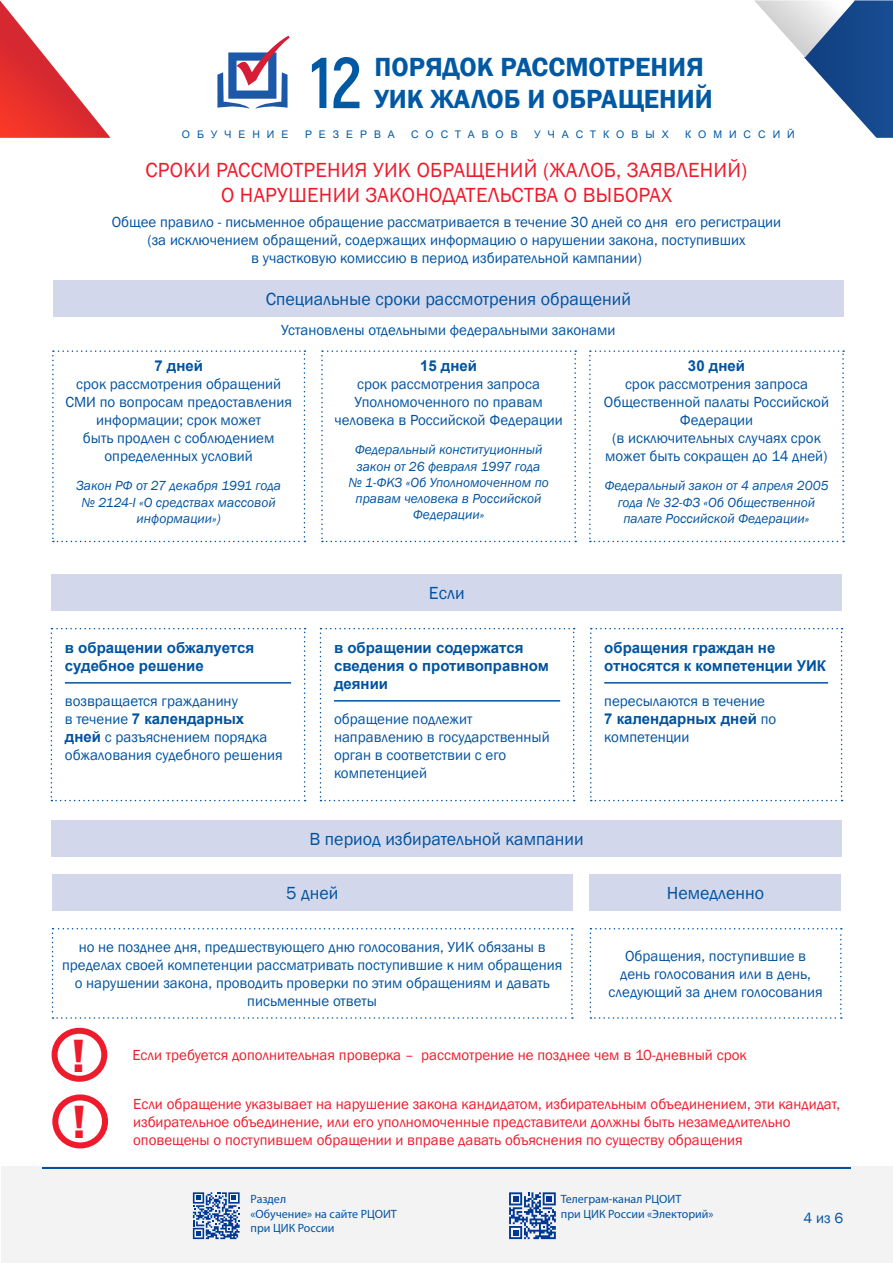
<style>
.page{position:relative;width:893px;height:1263px;background:#fff}
.page>*{position:absolute;margin:0;border:0;box-sizing:border-box;transform-origin:0 0}
.t1{font:700 72px "Akrobat";color:#0159a3}
.t2{font:600 48px "Franklin Gothic";color:#ee1b2c}
.t3{font:600 27px/32.4px "Franklin Gothic";color:#0159a3}
.ТЕМА{font:21px/25.2px "Franklin Gothic";letter-spacing:.01em;color:#ee1b2c;text-align:center}
.текст_по_центру{font:18px "Franklin Gothic";color:#0153a0}
.текст__копия__по_цен{font:15px/18px "Franklin Gothic";color:#0153a0;text-align:center}
.текст_мин{font:15px/18px "Franklin Gothic";color:#ee1b2c}
.текст_по_центру_малы{font:15px/18px "Franklin Gothic";color:#0153a0;text-align:center}
.пояснение{font:15px/18px "Franklin Gothic";color:#0153a0}
.заголовок{font:700 15px/18px "Arial";color:#0153a0}
.текст__копия__по_цен-2{font:700 15px "Arial";color:#0153a0}
.закон{font:italic 13.5px/16.2px "Franklin Gothic";color:#0153a0;text-align:center}
.t4{font:12px/14.4px "Myriad Pro";color:#0153a0}
.t5{font:10.5px "Arial";letter-spacing:.665em;color:#0159a3}
.t6{font:10.5px "Arial";letter-spacing:.645em;color:#0159a3}
.s1{font-family:"Arial";font-weight:700}
</style>
<div class="page">
<svg style="left:0;top:0;width:111px;height:138px"></svg>
<svg style="left:754px;top:0;width:139px;height:138px"></svg>
<svg style="left:217px;top:36px;width:73px;height:73px"></svg>
<div style="left:2px;top:1167px;width:891px;height:96px;background:#f3f3f4"></div>
<hr style="left:42px;top:1167px;width:809px;height:1px;background:#0153a0">
<svg style="left:193px;top:1192px;width:47px;height:47px"></svg>
<svg style="left:509px;top:1192px;width:47px;height:47px"></svg>
<div style="left:52px;top:1028px;width:55px;height:54px;border:6px solid #ee1b2c;border-radius:50%"></div>
<div style="left:51px;top:821px;width:791px;height:36px;background:#d2d7eb"></div>
<div style="left:52px;top:1094px;width:56px;height:54px;border:6px solid #ee1b2c;border-radius:50%"></div>
<svg style="left:52px;top:928px;width:521px;height:91px"></svg>
<svg style="left:590px;top:928px;width:252px;height:91px"></svg>
<div style="left:52px;top:875px;width:521px;height:36px;background:#d2d7eb"></div>
<div style="left:590px;top:875px;width:251px;height:36px;background:#d2d7eb"></div>
<div style="left:53px;top:281px;width:791px;height:36px;background:#d2d7eb"></div>
<svg style="left:52px;top:350px;width:253px;height:192px"></svg>
<svg style="left:321px;top:350px;width:255px;height:192px"></svg>
<svg style="left:589px;top:350px;width:255px;height:192px"></svg>
<div style="left:51px;top:575px;width:791px;height:36px;background:#d2d7eb"></div>
<svg style="left:51px;top:628px;width:255px;height:173px"></svg>
<svg style="left:320px;top:628px;width:255px;height:173px"></svg>
<svg style="left:590px;top:628px;width:253px;height:173px"></svg>
<h1 class="t1" style="left:310px;top:38px;width:53px">12</h1>
<h3 class="t3" style="left:375px;top:51px;width:340px">ПОРЯДОК РАССМОТРЕНИЯ<br>УИК ЖАЛОБ И ОБРАЩЕНИЙ</h3>
<p class="t5" style="left:182px;top:127px;width:108px">ОБУЧЕНИЕ</p>
<p class="t5" style="left:305px;top:127px;width:91px">РЕЗЕРВА</p>
<p class="t6" style="left:411px;top:127px;width:108px">СОСТАВОВ</p>
<p class="t5" style="left:534px;top:127px;width:136px">УЧАСТКОВЫХ</p>
<p class="t5" style="left:685px;top:127px;width:111px">КОМИССИЙ</p>
<p class="ТЕМА" style="left:146px;top:158px;width:603px">СРОКИ РАССМОТРЕНИЯ УИК ОБРАЩЕНИЙ (ЖАЛОБ, ЗАЯВЛЕНИЙ)<br>О НАРУШЕНИИ ЗАКОНОДАТЕЛЬСТВА О ВЫБОРАХ</p>
<p class="текст_по_центру_малы" style="left:112px;top:213px;width:671px">Общее правило - письменное обращение рассматривается в течение 30 дней со дня его регистрации (за исключением обращений, содержащих информацию о нарушении закона, поступивших<br>в участковую комиссию в период избирательной кампании)</p>
<p class="текст_по_центру" style="left:266px;top:288px;width:367px">Специальные сроки рассмотрения обращений</p>
<p class="текст_по_центру_малы" style="left:281px;top:321px;width:336px">Установлены отдельными федеральными законами</p>
<p class="текст__копия__по_цен-2" style="left:154px;top:355px;width:50px">7 дней</p>
<p class="текст__копия__по_цен" style="left:65px;top:376px;width:228px">срок рассмотрения обращений<br>СМИ по вопросам предоставления информации; срок может<br>быть продлен с соблюдением определенных условий</p>
<p class="закон" style="left:76px;top:478px;width:206px">Закон РФ от 27 декабря 1991 года № 2124-I «О средствах массовой информации»)</p>
<p class="текст__копия__по_цен-2" style="left:420px;top:355px;width:58px">15 дней</p>
<p class="текст__копия__по_цен" style="left:334px;top:376px;width:230px">срок рассмотрения запроса<br>Уполномоченного по правам человека в Российской Федерации</p>
<p class="закон" style="left:348px;top:442px;width:202px">Федеральный конституционный закон от 26 февраля 1997 года<br>№ 1-ФКЗ «Об Уполномоченном по правам человека в Российской<br>Федерации»</p>
<p class="текст__копия__по_цен-2" style="left:688px;top:355px;width:58px">30 дней</p>
<p class="текст__копия__по_цен" style="left:604px;top:376px;width:227px">срок рассмотрения запроса<br>Общественной палаты Российской<br>Федерации<br>(в исключительных случаях срок может быть сокращен до 14 дней)</p>
<p class="закон" style="left:604px;top:478px;width:226px">Федеральный закон от 4 апреля 2005 года № 32-ФЗ «Об Общественной палате Российской Федерации»</p>
<p class="заголовок" style="left:65px;top:639px;width:191px">в обращении обжалуется судебное решение</p>
<p class="пояснение" style="left:65px;top:692px;width:219px">возвращается гражданину<br>в течение <span class="s1">7 календарных дней</span> с разъяснением порядка обжалования судебного решения</p>
<p class="текст_по_центру" style="left:429px;top:582px;width:37px">Если</p>
<p class="заголовок" style="left:334px;top:639px;width:216px">в обращении содержатся сведения о противоправном деянии</p>
<p class="пояснение" style="left:334px;top:710px;width:217px">обращение подлежит направлению в государственный орган в соответствии с его компетенцией</p>
<p class="текст_по_центру" style="left:310px;top:828px;width:276px">В период избирательной кампании</p>
<p class="заголовок" style="left:604px;top:639px;width:223px">обращения граждан не относятся к компетенции УИК</p>
<p class="пояснение" style="left:604px;top:692px;width:173px">пересылаются в течение<br><span class="s1">7 календарных дней</span> по компетенции</p>
<p class="текст_по_центру" style="left:286px;top:882px;width:54px">5 дней</p>
<p class="текст_по_центру" style="left:667px;top:882px;width:99px">Немедленно</p>
<p class="текст__копия__по_цен" style="left:62px;top:938px;width:502px">но не позднее дня, предшествующего дню голосования, УИК обязаны в пределах своей компетенции рассматривать поступившие к ним обращения о нарушении закона, проводить проверки по этим обращениям и давать письменные ответы</p>
<p class="текст__копия__по_цен" style="left:609px;top:947px;width:216px">Обращения, поступившие в день голосования или в день, следующий за днем голосования</p>
<p class="t2" style="left:72px;top:1026px;width:16px">!</p>
<p class="t2" style="left:72px;top:1093px;width:16px">!</p>
<p class="текст_мин" style="left:132px;top:1046px;width:616px">Если требуется дополнительная проверка – рассмотрение не позднее чем в 10-дневный срок</p>
<p class="текст_мин" style="left:133px;top:1095px;width:708px">Если обращение указывает на нарушение закона кандидатом, избирательным объединением, эти кандидат, избирательное объединение, или его уполномоченные представители должны быть незамедлительно</p>
<p class="текст_мин" style="left:133px;top:1131px;width:611px">оповещены о поступившем обращении и вправе давать объяснения по существу обращения</p>
<p class="t4" style="left:251px;top:1192px;width:148px">Раздел<br>«Обучение» на сайте РЦОИТ при ЦИК России</p>
<p class="t4" style="left:561px;top:1192px;width:154px">Телеграм-канал РЦОИТ<br>при ЦИК России «Электорий»</p>
<p class="текст_по_центру_малы" style="left:804px;top:1209px;width:41px">4 из 6</p>
</div>
